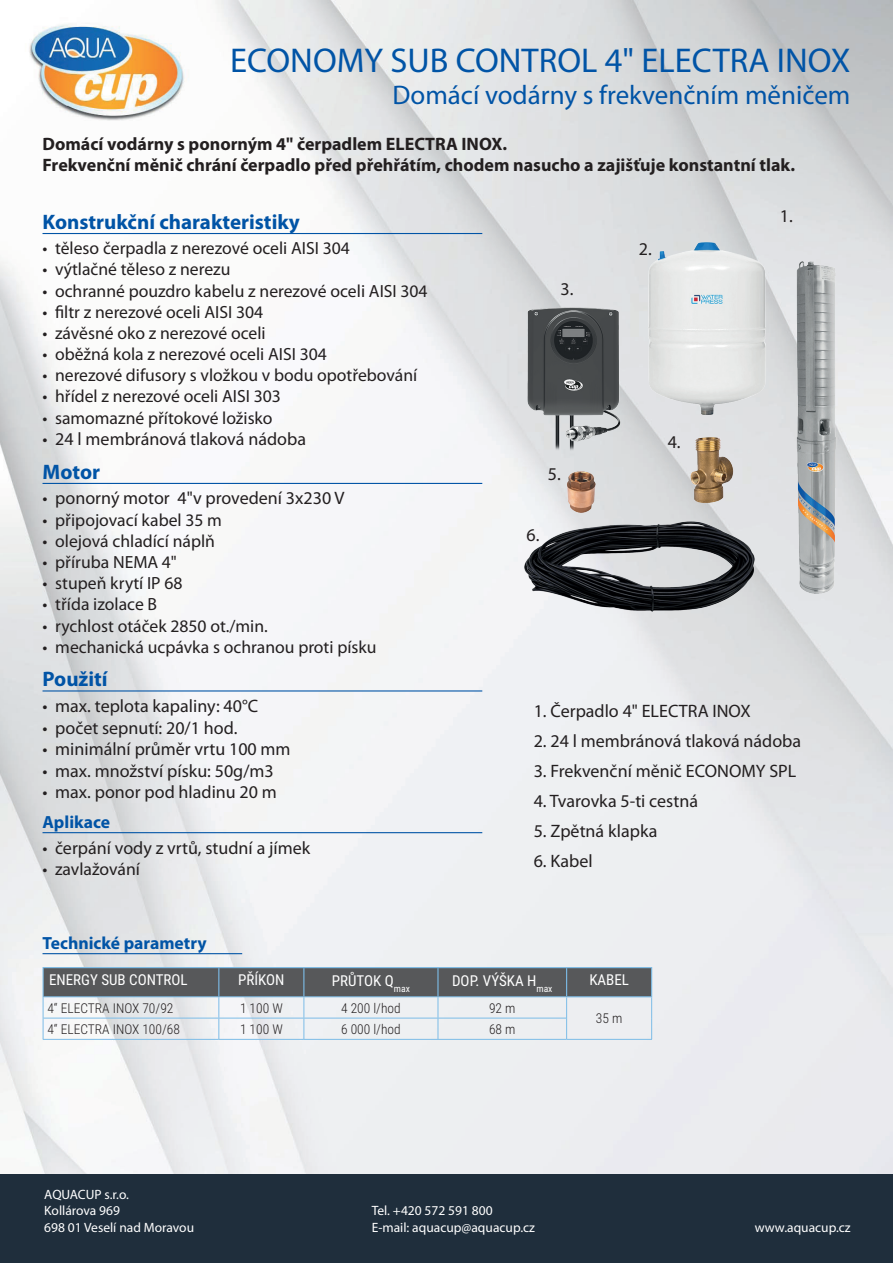
<style>
.page{position:relative;width:893px;height:1263px;background:#fff}
.page>*{position:absolute;margin:0;border:0;box-sizing:border-box;transform-origin:0 0}
.t1{font:34.5px "Myriad Pro";color:#0154a6}
.t2{font:27px "Myriad Pro";color:#0154a6}
.t3{font:700 21px "Myriad Pro";color:#0154a6}
.t4{font:18px "Myriad Pro";color:#231f20}
.t5{font:700 18px/21.6px "Myriad Pro";color:#231f20}
.t6{font:17.7px "Myriad Pro";color:#231f20}
.t7{font:700 17.7px "Myriad Pro";color:#0154a6}
.t8{font:15px "Roboto Condensed";color:#fff}
.t9{font:13.5px/16.5px "Myriad Pro";color:#fff}
.t10{font:300 13.5px "Roboto Condensed";color:#231f20}
</style>
<div class="page">
<img style="left:0;top:0;width:893px;height:1175px">
<hr style="left:43px;top:233px;width:439px;height:1px;background:#0154a6">
<hr style="left:43px;top:483px;width:439px;height:1px;background:#0154a6">
<hr style="left:43px;top:690px;width:439px;height:1px;background:#0154a6">
<hr style="left:43px;top:832px;width:439px;height:1px;background:#0154a6">
<div style="left:0;top:1175px;width:893px;height:88px;background:#1f2e3c"></div>
<hr style="left:43px;top:953px;width:199px;height:1px;background:#0154a6">
<hr style="left:219px;top:967px;width:85px;height:1px;background:#7cbce7">
<hr style="left:304px;top:967px;width:134px;height:1px;background:#7cbce7">
<hr style="left:438px;top:967px;width:129px;height:1px;background:#7cbce7">
<hr style="left:567px;top:967px;width:85px;height:1px;background:#7cbce7">
<hr style="left:43px;top:967px;width:176px;height:1px;background:#7cbce7">
<hr style="left:566px;top:1039px;width:86px;height:1px;background:#7cbce7">
<hr style="left:43px;top:1039px;width:176px;height:1px;background:#7cbce7">
<hr style="left:219px;top:1039px;width:85px;height:1px;background:#7cbce7">
<hr style="left:304px;top:1039px;width:134px;height:1px;background:#7cbce7">
<svg style="left:43px;top:968px;width:609px;height:71px;background:#adb1b5"></svg>
<hr style="left:438px;top:1039px;width:128px;height:1px;background:#7cbce7">
<img style="left:793px;top:258px;width:47px;height:339px">
<img style="left:524px;top:521px;width:231px;height:90px">
<img style="left:564px;top:466px;width:36px;height:51px">
<img style="left:521px;top:303px;width:102px;height:154px">
<img style="left:687px;top:434px;width:51px;height:69px">
<img style="left:637px;top:230px;width:139px;height:197px">
<h1 class="t1" style="left:230px;top:39px;width:622px">ECONOMY SUB CONTROL 4" ELECTRA INOX</h1>
<h2 class="t2" style="left:392px;top:78px;width:459px">Domácí vodárny s frekvenčním měničem</h2>
<p class="t5" style="left:43px;top:132px;width:754px">Domácí vodárny s ponorným 4" čerpadlem ELECTRA INOX.<br>Frekvenční měnič chrání čerpadlo před přehřátím, chodem nasucho a zajišťuje konstantní tlak.</p>
<p class="t3" style="left:43px;top:208px;width:259px">Konstrukční charakteristiky</p>
<p class="t6" style="left:43px;top:237px;width:309px">• těleso čerpadla z nerezové oceli AISI 304</p>
<p class="t6" style="left:43px;top:258px;width:189px">• výtlačné těleso z nerezu</p>
<p class="t6" style="left:43px;top:280px;width:387px">• ochranné pouzdro kabelu z nerezové oceli AISI 304</p>
<p class="t6" style="left:43px;top:301px;width:222px">• filtr z nerezové oceli AISI 304</p>
<p class="t6" style="left:43px;top:322px;width:225px">• závěsné oko z nerezové oceli</p>
<p class="t6" style="left:43px;top:343px;width:286px">• oběžná kola z nerezové oceli AISI 304</p>
<p class="t6" style="left:43px;top:364px;width:376px">• nerezové difusory s vložkou v bodu opotřebování</p>
<p class="t6" style="left:43px;top:385px;width:240px">• hřídel z nerezové oceli AISI 303</p>
<p class="t6" style="left:43px;top:407px;width:232px">• samomazné přítokové ložisko</p>
<p class="t4" style="left:43px;top:428px;width:265px">• 24 l membránová tlaková nádoba</p>
<p class="t3" style="left:43px;top:458px;width:59px">Motor</p>
<p class="t4" style="left:43px;top:487px;width:303px">• ponorný motor 4"v provedení 3x230 V</p>
<p class="t6" style="left:43px;top:509px;width:181px">• připojovací kabel 35 m</p>
<p class="t6" style="left:43px;top:530px;width:174px">• olejová chladící náplň</p>
<p class="t6" style="left:43px;top:551px;width:136px">• příruba NEMA 4"</p>
<p class="t6" style="left:43px;top:572px;width:141px">• stupeň krytí IP 68</p>
<p class="t6" style="left:43px;top:593px;width:116px">• třída izolace B</p>
<p class="t6" style="left:43px;top:615px;width:227px">• rychlost otáček 2850 ot./min.</p>
<p class="t6" style="left:43px;top:636px;width:336px">• mechanická ucpávka s ochranou proti písku</p>
<p class="t3" style="left:43px;top:665px;width:67px">Použití</p>
<p class="t4" style="left:43px;top:695px;width:217px">• max. teplota kapaliny: 40°C</p>
<p class="t4" style="left:43px;top:716px;width:196px">• počet sepnutí: 20/1 hod.</p>
<p class="t4" style="left:43px;top:738px;width:250px">• minimální průměr vrtu 100 mm</p>
<p class="t4" style="left:43px;top:760px;width:233px">• max. množství písku: 50g/m3</p>
<p class="t4" style="left:43px;top:781px;width:236px">• max. ponor pod hladinu 20 m</p>
<p class="t7" style="left:43px;top:810px;width:69px">Aplikace</p>
<p class="t4" style="left:43px;top:836px;width:269px">• čerpání vody z vrtů, studní a jímek</p>
<p class="t6" style="left:43px;top:858px;width:99px">• zavlažování</p>
<p class="t4" style="left:780px;top:205px;width:14px">1.</p>
<p class="t4" style="left:639px;top:238px;width:14px">2.</p>
<p class="t4" style="left:561px;top:278px;width:14px">3.</p>
<p class="t4" style="left:668px;top:431px;width:14px">4.</p>
<p class="t4" style="left:548px;top:463px;width:14px">5.</p>
<p class="t4" style="left:527px;top:524px;width:14px">6.</p>
<p class="t4" style="left:534px;top:699px;width:219px">1. Čerpadlo 4" ELECTRA INOX</p>
<p class="t4" style="left:534px;top:730px;width:269px">2. 24 l membránová tlaková nádoba</p>
<p class="t4" style="left:534px;top:760px;width:264px">3. Frekvenční měnič ECONOMY SPL</p>
<p class="t4" style="left:534px;top:790px;width:166px">4. Tvarovka 5-ti cestná</p>
<p class="t4" style="left:534px;top:820px;width:125px">5. Zpětná klapka</p>
<p class="t4" style="left:534px;top:850px;width:61px">6. Kabel</p>
<p class="t7" style="left:43px;top:931px;width:166px">Technické parametry</p>
<p class="t8" style="left:49px;top:969px;width:140px">ENERGY SUB CONTROL</p>
<p class="t8" style="left:238px;top:969px;width:48px">PŘÍKON</p>
<p class="t8" style="left:332px;top:970px;width:79px">PRŮTOK Q<sub>max</sub></p>
<p class="t8" style="left:452px;top:970px;width:102px">DOP. VÝŠKA H<sub>max</sub></p>
<p class="t8" style="left:589px;top:969px;width:41px">KABEL</p>
<p class="t10" style="left:47px;top:998px;width:128px">4“ ELECTRA INOX 70/92</p>
<p class="t10" style="left:240px;top:998px;width:44px">1 100 W</p>
<p class="t10" style="left:341px;top:998px;width:61px">4 200 l/hod</p>
<p class="t10" style="left:489px;top:998px;width:28px">92 m</p>
<p class="t10" style="left:596px;top:1009px;width:28px">35 m</p>
<p class="t10" style="left:47px;top:1019px;width:134px">4“ ELECTRA INOX 100/68</p>
<p class="t10" style="left:240px;top:1019px;width:44px">1 100 W</p>
<p class="t10" style="left:341px;top:1019px;width:61px">6 000 l/hod</p>
<p class="t10" style="left:489px;top:1019px;width:28px">68 m</p>
<p class="t9" style="left:44px;top:1186px;width:151px">AQUACUP s.r.o.<br>Kollárova 969<br>698 01 Veselí nad Moravou</p>
<p class="t9" style="left:372px;top:1202px;width:165px">Tel. +420 572 591 800<br>E-mail: aquacup@aquacup.cz</p>
<p class="t9" style="left:755px;top:1219px;width:97px">www.aquacup.cz</p>
</div>
